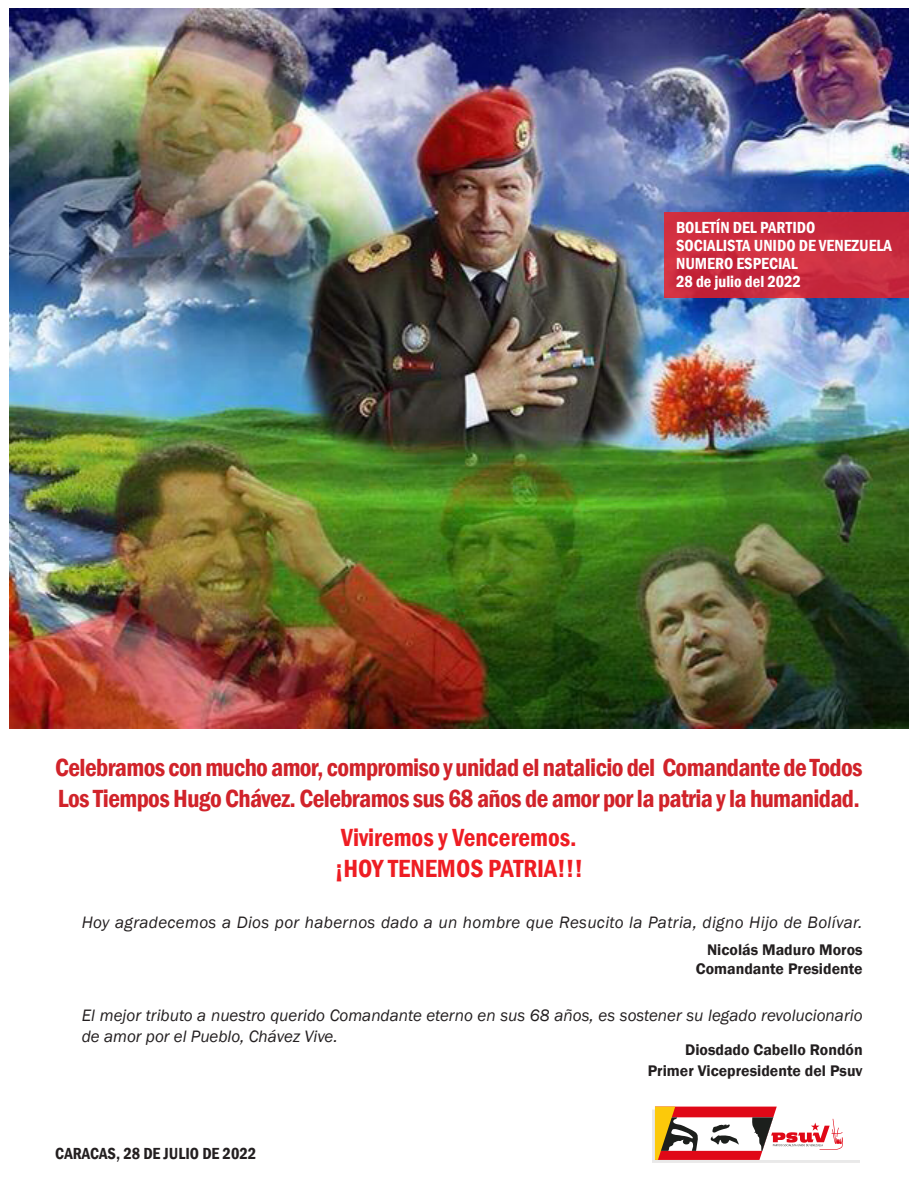
<style>
.page{position:relative;width:918px;height:1188px;background:#fff}
.page>*{position:absolute;margin:0;border:0;box-sizing:border-box;transform-origin:0 0}
.t1{font:600 condensed 25.5px/30.6px "Franklin Gothic";letter-spacing:-.025em;color:#d1232a}
.t2{font:600 condensed 25.5px "Franklin Gothic";color:#ee1d23}
.t3{font:italic 16.95px/20.4px "Franklin Gothic";color:#231f20}
.t4{font:italic 16.95px "Franklin Gothic";letter-spacing:.02em;color:#231f20}
.t5{font:600 condensed 16.5px "Franklin Gothic";color:#fff}
.t6{font:600 condensed 16.5px "Franklin Gothic";color:#231f20}
.t7{font:600 15.75px "Franklin Gothic";color:#231f20}
</style>
<div class="page">
<img style="left:9px;top:9px;width:900px;height:720px">
<div style="left:652px;top:1110px;width:208px;height:53px;background:#231f20;opacity:.1"></div>
<div style="left:655px;top:1107px;width:204px;height:53px;background:#fff"></div>
<svg style="left:655px;top:1107px;width:188px;height:53px"></svg>
<div style="left:665px;top:213px;width:244px;height:85px;background:#c92a3e"></div>
<p class="t5" style="left:676px;top:217px;width:141px">BOLETÍN DEL PARTIDO</p>
<p class="t5" style="left:676px;top:235px;width:217px">SOCIALISTA UNIDO DE VENEZUELA</p>
<p class="t5" style="left:676px;top:253px;width:123px">NUMERO ESPECIAL</p>
<p class="t5" style="left:676px;top:271px;width:127px">28 de julio del 2022</p>
<p class="t1" style="left:55px;top:752px;width:809px">Celebramos con mucho amor, compromiso y unidad el natalicio del Comandante de Todos<br>Los Tiempos Hugo Chávez. Celebramos sus 68 años de amor por la patria y la humanidad.</p>
<p class="t2" style="left:341px;top:821px;width:237px">Viviremos y Venceremos.</p>
<p class="t2" style="left:335px;top:851px;width:250px">¡HOY TENEMOS PATRIA!!!</p>
<p class="t4" style="left:82px;top:912px;width:782px">Hoy agradecemos a Dios por habernos dado a un hombre que Resucito la Patria, digno Hijo de Bolívar.</p>
<p class="t7" style="left:707px;top:940px;width:157px">Nicolás Maduro Moros</p>
<p class="t7" style="left:696px;top:959px;width:168px">Comandante Presidente</p>
<p class="t3" style="left:82px;top:1006px;width:782px">El mejor tributo a nuestro querido Comandante eterno en sus 68 años, es sostener su legado revolucionario de amor por el Pueblo, Chávez Vive.</p>
<p class="t7" style="left:685px;top:1040px;width:179px">Diosdado Cabello Rondón</p>
<p class="t7" style="left:648px;top:1061px;width:217px">Primer Vicepresidente del Psuv</p>
<p class="t6" style="left:55px;top:1142px;width:203px">CARACAS, 28 DE JULIO DE 2022</p>
</div>
